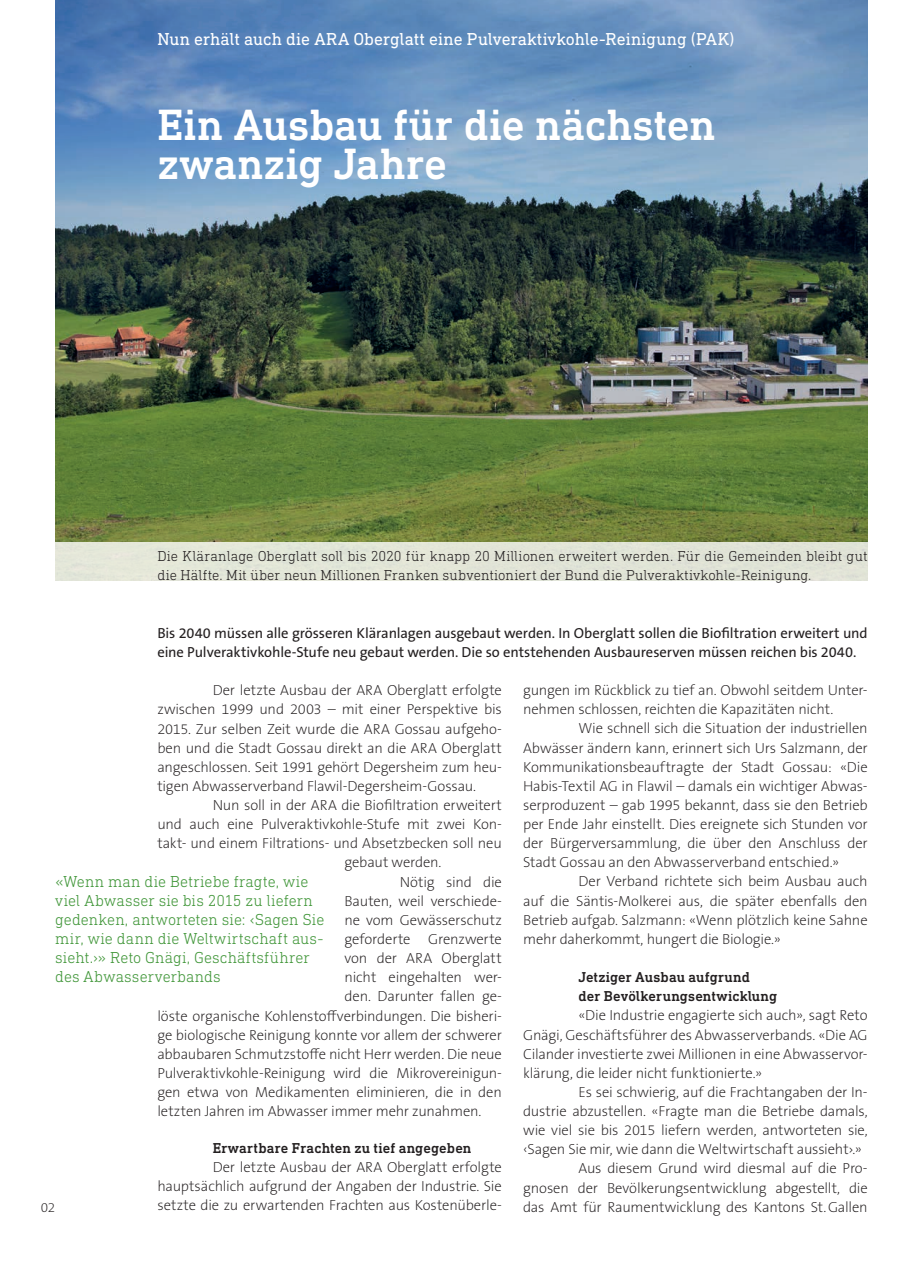
<style>
.page{position:relative;width:923px;height:1263px;background:#fff}
.page>*{position:absolute;margin:0;border:0;box-sizing:border-box;transform-origin:0 0}
.t1{font:500 44.7px/38.2px "DIN Next Slab Pro";color:#fff}
.t2{font:17.7px "DIN Next Slab Pro";letter-spacing:.005em;color:#fff}
.t3{font:300 16.2px/19.2px "DIN Next Slab Pro";letter-spacing:.005em;color:#3f9537}
.t4{font:200 14.7px/19.2px "The Sans B W2";letter-spacing:-.01em;color:#231f20;text-align:justify}
.t5{font:14.7px/19.2px "The Sans B W5 Plain";letter-spacing:-.005em;color:#231f20}
.t6{font:300 14.7px/19.2px "DIN Next Slab Pro";letter-spacing:.005em;color:#231f20}
.t7{font:500 14.7px/19.2px "DIN Next Slab Pro";letter-spacing:.01em;color:#231f20}
.t8{font:200 13.5px "The Sans B W2";color:#231f20}
.s1{font-family:"DIN Next Slab Pro";font-weight:300}
</style>
<div class="page">
<img style="left:55px;top:0;width:812px;height:542px">
<div style="left:55px;top:542px;width:812px;height:38px;background:#e2e5d7"></div>
<p class="t2" style="left:157px;top:28px;width:579px">Nun erhält auch die ARA Oberglatt eine Pulveraktivkohle-Reinigung (PAK)</p>
<h1 class="t1" style="left:157px;top:106px;width:560px">Ein Ausbau für die nächsten zwanzig Jahre</h1>
<p class="t6" style="left:157px;top:547px;width:712px">Die Kläranlage Oberglatt soll bis 2020 für knapp 20 Millionen erweitert werden. Für die Gemeinden bleibt gut die Hälfte. Mit über neun Millionen Franken subventioniert der Bund die Pulveraktivkohle-Reinigung.</p>
<p class="t5" style="left:157px;top:623px;width:712px">Bis 2040 müssen alle grösseren Kläranlagen ausgebaut werden. In Oberglatt sollen die Biofiltration erweitert und eine Pulveraktivkohle-Stufe neu gebaut werden. Die so entstehenden Ausbaureserven müssen reichen bis 2040.</p>
<p class="t4" style="left:157px;top:681px;width:346px;text-indent:55px">Der letzte Ausbau der ARA Oberglatt erfolgte zwischen 1999 und 2003 – mit einer Perspektive bis 2015. Zur selben Zeit wurde die ARA Gossau aufgeho&shy;ben und die Stadt Gossau direkt an die ARA Oberglatt angeschlossen. Seit 1991 gehört Degersheim zum heu&shy;tigen Abwasserverband Flawil-Degersheim-Gossau.</p>
<p class="t4" style="left:213px;top:795px;width:291px">Nun soll in der ARA die Biofiltration erweitert</p>
<p class="t4" style="left:157px;top:815px;width:346px">und auch eine Pulveraktivkohle-Stufe mit zwei Kon-</p>
<p class="t4" style="left:157px;top:834px;width:346px">takt- und einem Filtrations- und Absetzbecken soll neu</p>
<p class="t4" style="left:344px;top:853px;width:99px">gebaut werden.</p>
<p class="t4" style="left:400px;top:872px;width:104px">Nötig sind die</p>
<p class="t4" style="left:344px;top:891px;width:159px">Bauten, weil verschiede-</p>
<p class="t4" style="left:344px;top:910px;width:159px">ne vom Gewässerschutz</p>
<p class="t4" style="left:344px;top:929px;width:159px">geforderte Grenzwerte</p>
<p class="t4" style="left:344px;top:949px;width:159px">von der ARA Oberglatt</p>
<p class="t4" style="left:344px;top:968px;width:159px">nicht eingehalten wer-</p>
<p class="t4" style="left:344px;top:987px;width:159px">den. Darunter fallen ge-</p>
<p class="t4" style="left:157px;top:1006px;width:346px">löste organische Kohlenstoffverbindungen. Die bisheri-</p>
<p class="t4" style="left:157px;top:1025px;width:346px">ge biologische Reinigung konnte vor allem der schwerer</p>
<p class="t4" style="left:157px;top:1044px;width:346px">abbaubaren Schmutzstoffe nicht Herr werden. Die neue</p>
<p class="t4" style="left:157px;top:1063px;width:346px">Pulveraktivkohle-Reinigung wird die Mikrovereinigun-</p>
<p class="t4" style="left:157px;top:1082px;width:346px">gen etwa von Medikamenten eliminieren, die in den</p>
<p class="t4" style="left:157px;top:1102px;width:325px">letzten Jahren im Abwasser immer mehr zunahmen.</p>
<p class="t7" style="left:213px;top:1138px;width:260px">Erwartbare Frachten zu tief angegeben</p>
<p class="t4" style="left:157px;top:1157px;width:346px;text-indent:55px">Der letzte Ausbau der ARA Oberglatt erfolgte hauptsächlich aufgrund der Angaben der Industrie. Sie setzte die zu erwartenden Frachten aus Kostenüberle-</p>
<p class="t3" style="left:55px;top:871px;width:271px">«Wenn man die Betriebe fragte, wie viel Abwasser sie bis 2015 zu liefern gedenken, antworteten sie: ‹Sagen Sie mir, wie dann die Weltwirtschaft aus&shy;sieht.›» Reto Gnägi, Geschäftsführer des Abwasserverbands</p>
<p class="t8" style="left:41px;top:1199px;width:16px">02</p>
<p class="t4" style="left:523px;top:681px;width:346px">gungen im Rückblick zu tief an. Obwohl seitdem Unter&shy;nehmen schlossen, reichten die Kapazitäten nicht.</p>
<p class="t4" style="left:523px;top:719px;width:346px;text-indent:55px">Wie schnell sich die Situation der industriellen Abwässer ändern kann, erinnert sich Urs Salzmann, der Kommunikationsbeauftragte der Stadt Gossau: «Die Habis-Textil AG in Flawil – damals ein wichtiger Abwas&shy;serproduzent – gab 1995 bekannt, dass sie den Betrieb per Ende Jahr einstellt. Dies ereignete sich Stunden vor der Bürgerversammlung, die über den Anschluss der Stadt Gossau an den Abwasserverband entschied.»</p>
<p class="t4" style="left:523px;top:872px;width:346px;text-indent:55px">Der Verband richtete sich beim Ausbau auch auf die Säntis-Molkerei aus, die später ebenfalls den Betrieb aufgab. Salzmann: «Wenn plötzlich keine Sahne mehr daherkommt, hungert die Biologie.»</p>
<p class="t7" style="left:578px;top:967px;width:200px">Jetziger Ausbau aufgrund<br>der Bevölkerungsentwicklung</p>
<p class="t4" style="left:523px;top:1006px;width:346px;text-indent:55px">«Die Industrie engagierte sich auch», sagt Reto Gnägi, Geschäftsführer des Abwasserverbands. «Die AG Cilander investierte zwei Millionen in eine Abwasservor&shy;klärung, die leider nicht funktionierte.»</p>
<p class="t4" style="left:578px;top:1082px;width:291px">Es sei schwierig, auf die Frachtangaben der In-</p>
<p class="t4" style="left:523px;top:1101px;width:346px">dustrie abzustellen. «Fragte man die Betriebe damals,</p>
<p class="t4" style="left:523px;top:1121px;width:346px">wie viel sie bis 2015 liefern werden, antworteten sie,</p>
<p class="t4" style="left:523px;top:1140px;width:340px">‹Sagen Sie mir, wie dann die Weltwirtschaft aussieht<span class="s1">›</span>.»</p>
<p class="t4" style="left:578px;top:1159px;width:291px">Aus diesem Grund wird diesmal auf die Pro-</p>
<p class="t4" style="left:523px;top:1178px;width:346px">gnosen der Bevölkerungsentwicklung abgestellt, die</p>
<p class="t4" style="left:523px;top:1197px;width:346px">das Amt für Raumentwicklung des Kantons St.Gallen</p>
</div>
